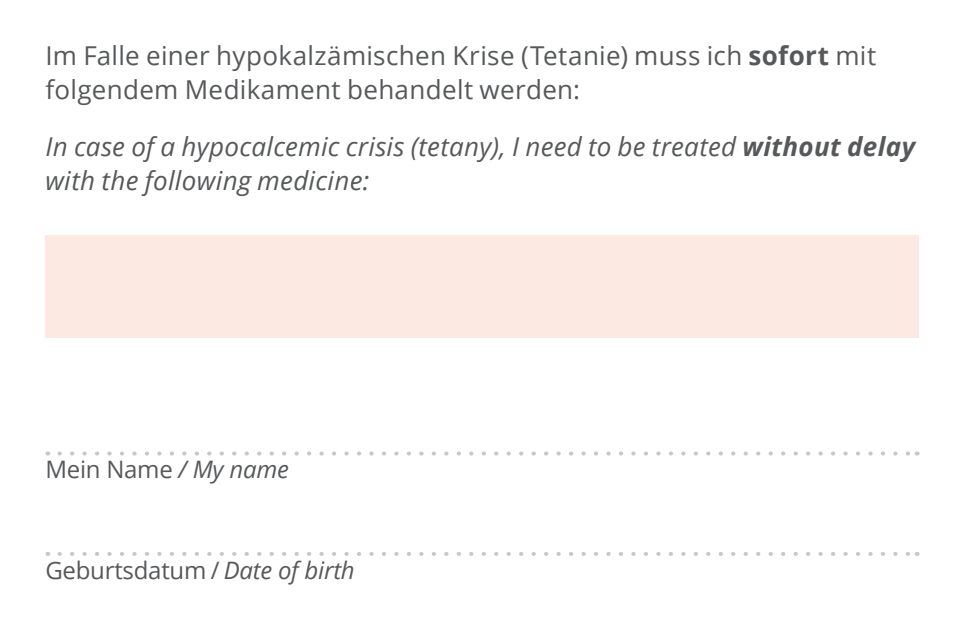
<style>
.page{position:relative;width:964px;height:624px;background:#fff}
.page>*{position:absolute;margin:0;border:0;box-sizing:border-box;transform-origin:0 0}
.t1{font:26px/34px "Open Sans";letter-spacing:.015em;color:#57585a}
.t2{font:italic 26px/34px "Open Sans";letter-spacing:.01em;color:#57585a}
.t3{font:24px "Open Sans";letter-spacing:-.01em;color:#57585a}
.s1{font-weight:700}
.s2{font-style:italic}
</style>
<div class="page">
<div style="left:45px;top:235px;width:873px;height:102px;background:#fce9e1"></div>
<svg style="left:59px;top:451px;width:851px;height:4px"></svg>
<svg style="left:59px;top:552px;width:851px;height:4px"></svg>
<p class="t1" style="left:45px;top:38px;width:832px">Im Falle einer hypokalzämischen Krise (Tetanie) muss ich <span class="s1">sofort</span> mit folgendem Medikament behandelt werden:</p>
<p class="t2" style="left:45px;top:129px;width:871px">In case of a hypocalcemic crisis (tetany), I need to be treated <span class="s1">without delay </span>with the following medicine:</p>
<p class="t3" style="left:45px;top:453px;width:245px">Mein Name <span class="s2">/ My name</span></p>
<p class="t3" style="left:45px;top:553px;width:311px">Geburtsdatum / <span class="s2">Date of birth</span></p>
</div>
